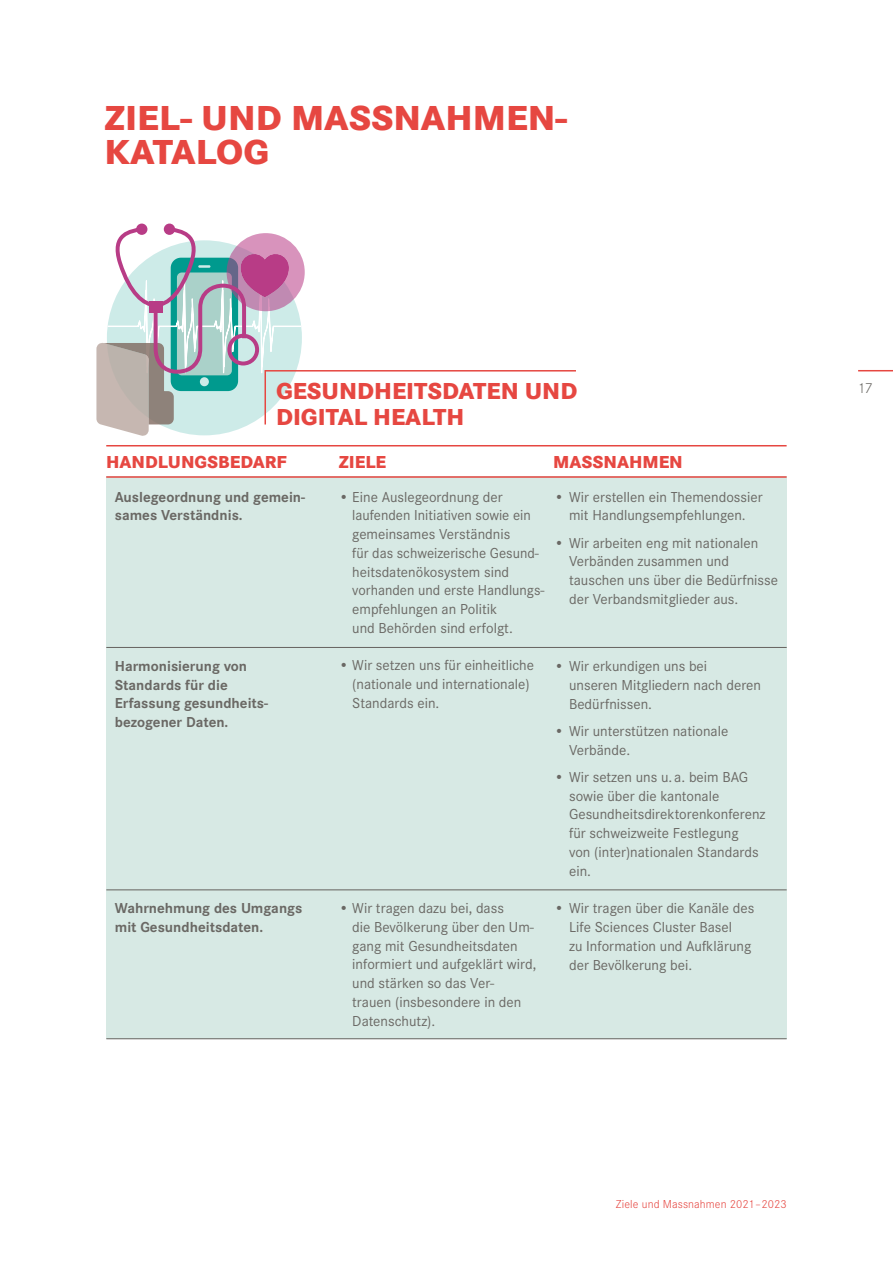
<style>
.page{position:relative;width:893px;height:1263px;background:#fff}
.page>*{position:absolute;margin:0;border:0;box-sizing:border-box;transform-origin:0 0}
.t1{font:800 36px/33.8px "Corporate S";color:#e64741}
.t2{font:800 24px/25.5px "Corporate S";color:#e64741}
.t3{font:800 18px "Corporate S";color:#e64741}
.t4{font:15px/18.8px "Corporate S";color:#6a6864}
.t5{font:700 15px/18.8px "Corporate S";color:#6a6864}
.t6{font:300 15px "Corporate S";color:#6a6864}
.t7{font:300 12px "Corporate S";letter-spacing:.01em;color:#e64741}
</style>
<div class="page">
<div style="left:106px;top:476px;width:681px;height:563px;background:#d7e9e4"></div>
<hr style="left:106px;top:647px;width:681px;height:1px;background:#6a6864">
<hr style="left:106px;top:889px;width:681px;height:1px;background:#6a6864">
<hr style="left:106px;top:1038px;width:681px;height:1px;background:#6a6864">
<hr style="left:106px;top:445px;width:681px;height:1px;background:#e64741">
<hr style="left:106px;top:476px;width:681px;height:2px;background:#e64741">
<svg style="left:96px;top:224px;width:480px;height:212px"></svg>
<hr style="left:858px;top:370px;width:35px;height:1px;background:#e64741">
<h1 class="t1" style="left:105px;top:103px;width:464px">ZIEL- UND MASSNAHMEN-<br>KATALOG</h1>
<h2 class="t2" style="left:276px;top:379px;width:303px">GESUNDHEITSDATEN UND<br>DIGITAL HEALTH</h2>
<p class="t6" style="left:858px;top:379px;width:16px">17</p>
<p class="t3" style="left:106px;top:451px;width:182px">HANDLUNGSBEDARF</p>
<p class="t3" style="left:339px;top:451px;width:49px">ZIELE</p>
<p class="t3" style="left:553px;top:451px;width:131px">MASSNAHMEN</p>
<p class="t5" style="left:115px;top:488px;width:192px">Auslegeordnung und gemein&shy;sames Verständnis.</p>
<p class="t4" style="left:554px;top:487px;width:210px;text-align:center">• Wir erstellen ein Themendossier mit Handlungsempfehlungen.</p>
<p class="t4" style="left:569px;top:533px;width:210px;text-indent:-15px">• Wir arbeiten eng mit nationalen<br>Verbänden zusammen und tauschen uns über die Bedürfnisse der Verbandsmitglieder aus.</p>
<p class="t4" style="left:352px;top:487px;width:194px;text-indent:-14px">• Eine Auslegeordnung der laufenden Initiativen sowie ein gemeinsames Verständnis<br>für das schweizerische Gesund&shy;heitsdatenökosystem sind vorhanden und erste Handlungs&shy;empfehlungen an Politik<br>und Behörden sind erfolgt.</p>
<p class="t4" style="left:352px;top:656px;width:183px;text-indent:-14px">• Wir setzen uns für einheitliche (nationale und internationale)<br>Standards ein.</p>
<p class="t5" style="left:115px;top:657px;width:155px">Harmonisierung von<br>Standards für die<br>Erfassung gesundheits&shy;bezogener Daten.</p>
<p class="t4" style="left:569px;top:657px;width:194px;text-indent:-15px">• Wir erkundigen uns bei<br>unseren Mitgliedern nach deren<br>Bedürfnissen.</p>
<p class="t4" style="left:569px;top:721px;width:161px;text-indent:-15px">• Wir unterstützen nationale<br>Verbände.</p>
<p class="t4" style="left:569px;top:767px;width:198px;text-indent:-15px">• Wir setzen uns u. a. beim BAG sowie über die kantonale<br>Gesundheitsdirektorenkonferenz für schweizweite Festlegung<br>von (inter)nationalen Standards ein.</p>
<p class="t4" style="left:569px;top:899px;width:187px;text-indent:-15px">• Wir tragen über die Kanäle des<br>Life Sciences Cluster Basel<br>zu Information und Aufklärung der Bevölkerung bei.</p>
<p class="t5" style="left:115px;top:899px;width:189px">Wahrnehmung des Umgangs mit Gesundheitsdaten.</p>
<p class="t4" style="left:352px;top:899px;width:186px;text-indent:-14px">• Wir tragen dazu bei, dass<br>die Bevölkerung über den Um&shy;gang mit Gesundheitsdaten informiert und aufgeklärt wird, und stärken so das Ver&shy;trauen (insbesondere in den<br>Datenschutz).</p>
<p class="t7" style="left:616px;top:1197px;width:172px">Ziele und Massnahmen 2021–2023</p>
</div>
